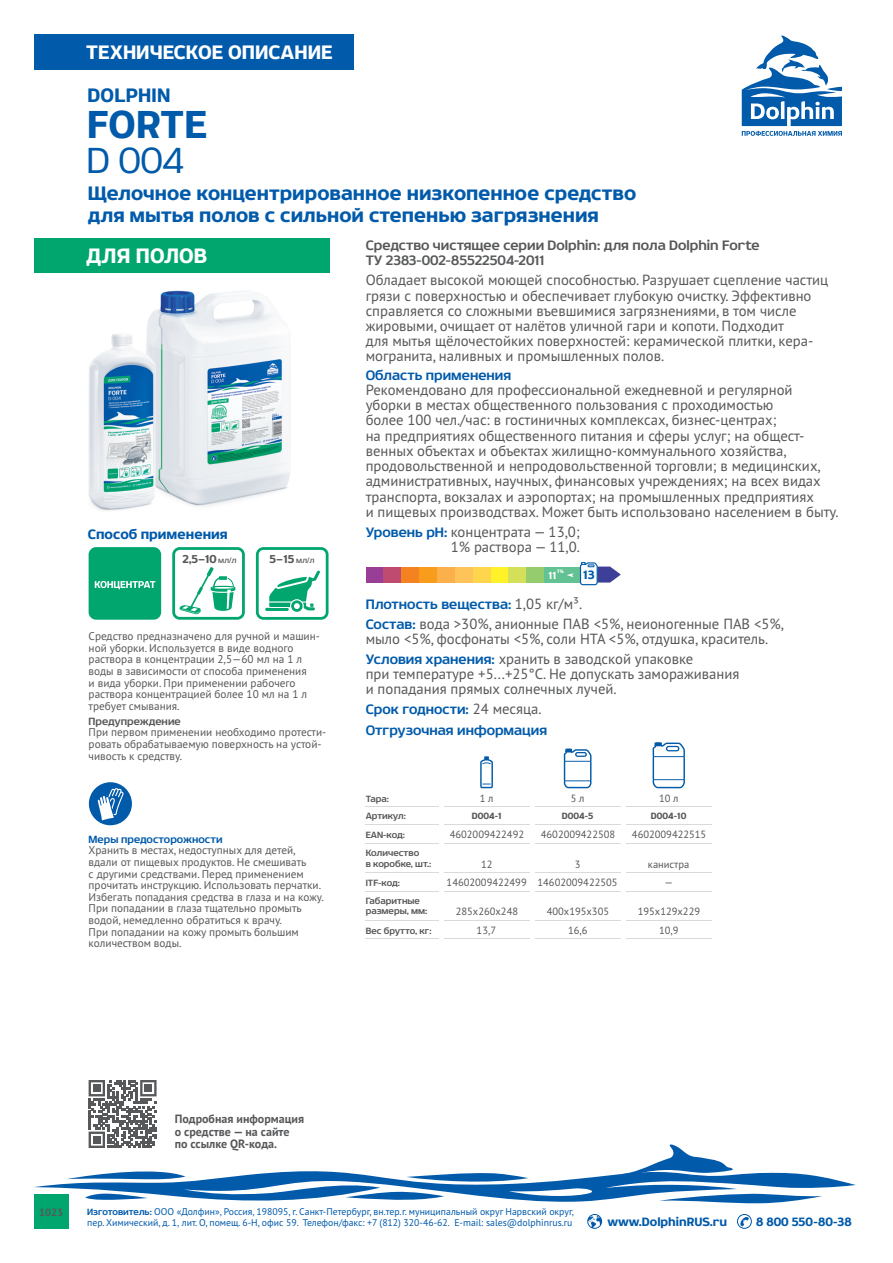
<style>
.page{position:relative;width:893px;height:1263px;background:#fff}
.page>*{position:absolute;margin:0;border:0;box-sizing:border-box;transform-origin:0 0}
.t1{font:900 42px "Sceptica";letter-spacing:.005em;color:#015aaa}
.t2{font:39px "Sceptica";color:#015aaa}
.t3{font:900 22.5px "Sceptica";letter-spacing:.01em;color:#fff}
.t4{font:900 21px/21.3px "Sceptica";color:#015aaa}
.t5{font:900 21px "Sceptica";color:#fff}
.t6{font:14.7px/15.1px "PT Sans";color:#57585a}
.t7{font:700 14.7px/21px "Sceptica";color:#015aaa}
.t8{font:700 14.7px/15.8px "Sceptica";color:#57585a}
.t9{font:900 14.7px "Sceptica";color:#015aaa}
.t10{font:900 13.05px "Sceptica";color:#015aaa}
.t11{font:900 12.3px "Sceptica";color:#57585a}
.t12{font:700 12px/12.5px "PT Sans";color:#57585a}
.t13{font:11.25px/11.7px "PT Sans";color:#57585a}
.t14{font:700 11.25px "Sceptica";color:#015aaa}
.t15{font:700 11.25px "Sceptica";color:#57585a}
.t16{font:900 11.1px "Sceptica";color:#fff}
.t17{font:10.5px "PT Sans";color:#57585a}
.t18{font:700 10.5px "PT Sans";color:#57585a}
.t19{font:9.75px/10.1px "PT Sans";color:#015aaa}
.t20{font:700 9.75px/10.4px "Sceptica";color:#57585a}
.t21{font:900 9.75px "Sceptica";color:#57585a}
.t22{font:900 5.85px "Sceptica";color:#fff}
.s1{font-weight:500;font-size:8.55px}
.s2{font-family:"Sceptica";font-weight:700;color:#015aaa}
.s3{font-family:"PT Sans";font-weight:400;color:#57585a}
.s4{font-family:"Sceptica";font-weight:700}
</style>
<div class="page">
<div style="left:34px;top:34px;width:320px;height:36px;background:#015aaa"></div>
<svg style="left:587px;top:1214px;width:15px;height:15px"></svg>
<svg style="left:737px;top:1214px;width:15px;height:15px"></svg>
<svg style="left:742px;top:35px;width:100px;height:101px"></svg>
<div style="left:34px;top:238px;width:296px;height:35px;background:#00a66e"></div>
<svg style="left:89px;top:782px;width:43px;height:43px"></svg>
<div style="left:89px;top:547px;width:72px;height:73px;background:#00a66e;border-radius:7px"></div>
<svg style="left:95px;top:581px;width:60px;height:8px"></svg>
<svg style="left:172px;top:547px;width:73px;height:73px"></svg>
<svg style="left:34px;top:1080px;width:822px;height:124px"></svg>
<div style="left:93px;top:1085px;width:7px;height:7px;background:#57585a"></div>
<div style="left:145px;top:1085px;width:7px;height:7px;background:#57585a"></div>
<div style="left:93px;top:1136px;width:7px;height:7px;background:#57585a"></div>
<svg style="left:256px;top:547px;width:73px;height:73px"></svg>
<div style="left:491px;top:567px;width:17px;height:15px;background:#fff229"></div>
<div style="left:401px;top:567px;width:18px;height:15px;background:#f58220"></div>
<div style="left:419px;top:567px;width:18px;height:15px;background:#f89c1c"></div>
<div style="left:437px;top:567px;width:18px;height:15px;background:#fbb04b"></div>
<div style="left:455px;top:567px;width:18px;height:15px;background:#fec459"></div>
<div style="left:508px;top:567px;width:18px;height:15px;background:#d4e05a"></div>
<div style="left:526px;top:567px;width:18px;height:15px;background:#94cc6e"></div>
<div style="left:544px;top:567px;width:54px;height:15px;background:#63c294"></div>
<div style="left:473px;top:567px;width:18px;height:15px;background:#fed64d"></div>
<div style="left:366px;top:567px;width:18px;height:15px;background:#983e97"></div>
<div style="left:384px;top:567px;width:17px;height:15px;background:#c04b70"></div>
<svg style="left:567px;top:573px;width:6px;height:4px"></svg>
<svg style="left:580px;top:562px;width:41px;height:23px"></svg>
<hr style="left:366px;top:806px;width:346px;height:1px;background:#d9dadc">
<hr style="left:366px;top:824px;width:346px;height:1px;background:#d9dadc">
<hr style="left:366px;top:920px;width:346px;height:1px;background:#d9dadc">
<hr style="left:366px;top:843px;width:346px;height:1px;background:#d9dadc">
<hr style="left:366px;top:872px;width:346px;height:1px;background:#d9dadc">
<hr style="left:366px;top:891px;width:346px;height:1px;background:#d9dadc">
<hr style="left:366px;top:938px;width:346px;height:1px;background:#d9dadc">
<hr style="left:530px;top:742px;width:4px;height:197px;background:#fff">
<hr style="left:439px;top:735px;width:4px;height:204px;background:#fff">
<hr style="left:621px;top:742px;width:4px;height:197px;background:#fff">
<svg style="left:564px;top:748px;width:27px;height:40px"></svg>
<svg style="left:480px;top:756px;width:13px;height:32px"></svg>
<svg style="left:653px;top:742px;width:32px;height:46px"></svg>
<img style="left:147px;top:291px;width:143px;height:215px">
<img style="left:88px;top:333px;width:68px;height:178px">
<div style="left:34px;top:1195px;width:34px;height:34px;background:#00a66e"></div>
<h3 class="t5" style="left:86px;top:44px;width:248px">ТЕХНИЧЕСКОЕ ОПИСАНИЕ</h3>
<h3 class="t4" style="left:88px;top:86px;width:84px">DOLPHIN</h3>
<h1 class="t1" style="left:87px;top:107px;width:122px">FORTE</h1>
<h2 class="t2" style="left:87px;top:144px;width:99px">D 004</h2>
<h3 class="t4" style="left:88px;top:185px;width:550px">Щелочное концентрированное низкопенное средство для мытья полов с сильной степенью загрязнения</h3>
<h3 class="t3" style="left:86px;top:246px;width:123px">ДЛЯ ПОЛОВ</h3>
<p class="t9" style="left:88px;top:528px;width:142px">Способ применения</p>
<p class="t11" style="left:182px;top:554px;width:56px">2,5—10 <span class="s1">мл/л</span></p>
<p class="t11" style="left:269px;top:554px;width:47px">5—15 <span class="s1">мл/л</span></p>
<p class="t13" style="left:89px;top:631px;width:233px">Средство предназначено для ручной и машин&shy;ной уборки. Используется в виде водного раствора в концентрации 2,5—60 мл на 1 л воды в зависимости от способа применения<br>и вида уборки. При применении рабочего раствора концентрацией более 10 мл на 1 л требует смывания.</p>
<p class="t15" style="left:89px;top:716px;width:94px">Предупреждение</p>
<p class="t13" style="left:89px;top:727px;width:239px">При первом применении необходимо протести&shy;ровать обрабатываемую поверхность на устой&shy;чивость к средству.</p>
<p class="t14" style="left:89px;top:834px;width:135px">Меры предосторожности</p>
<p class="t13" style="left:89px;top:845px;width:237px">Хранить в местах, недоступных для детей, вдали от пищевых продуктов. Не смешивать<br>с другими средствами. Перед применением прочитать инструкцию. Использовать перчатки.<br>Избегать попадания средства в глаза и на кожу.<br>При попадании в глаза тщательно промыть водой, немедленно обратиться к врачу.<br>При попадании на кожу промыть большим количеством воды.</p>
<p class="t8" style="left:366px;top:238px;width:395px">Cредство чистящее серии Dolphin: для пола Dolphin Forte<br>ТУ 2383-002-85522504-2011</p>
<p class="t6" style="left:366px;top:274px;width:464px">Обладает высокой моющей способностью. Разрушает сцепление частиц грязи с поверхностью и обеспечивает глубокую очистку. Эффективно справляется со сложными въевшимися загрязнениями, в том числе жировыми, очищает от налётов уличной гари и копоти. Подходит<br>для мытья щёлочестойких поверхностей: керамической плитки, кера&shy;могранита, наливных и промышленных полов.</p>
<p class="t7" style="left:366px;top:365px;width:147px">Область применения</p>
<p class="t6" style="left:366px;top:383px;width:474px">Рекомендовано для профессиональной ежедневной и регулярной уборки в местах общественного пользования с проходимостью<br>более 100 чел./час: в гостиничных комплексах, бизнес-центрах;<br>на предприятиях общественного питания и сферы услуг; на общест&shy;венных объектах и объектах жилищно-коммунального хозяйства, продовольственной и непродовольственной торговли; в медицинских, административных, научных, финансовых учреждениях; на всех видах транспорта, вокзалах и аэропортах; на промышленных предприятиях<br>и пищевых производствах. Может быть использовано населением в быту.</p>
<p class="t6" style="left:366px;top:525px;width:216px;text-align:right"><span class="s2">Уровень pH:</span> концентрата — 13,0;<br>1% раствора — 11,0.</p>
<p class="t22" style="left:557px;top:568px;width:8px">1%</p>
<p class="t10" style="left:583px;top:570px;width:13px">13</p>
<p class="t16" style="left:548px;top:570px;width:9px">11</p>
<p class="t7" style="left:366px;top:594px;width:218px">Плотность вещества: <span class="s3">1,05 кг/м³.</span></p>
<p class="t6" style="left:366px;top:617px;width:420px"><span class="s2">Состав:</span> вода &gt;30%, анионные ПАВ &lt;5%, неионогенные ПАВ &lt;5%, мыло &lt;5%, фосфонаты &lt;5%, соли НТА &lt;5%, отдушка, краситель.</p>
<p class="t6" style="left:366px;top:652px;width:375px"><span class="s2">Условия хранения:</span> хранить в заводской упаковке<br>при температуре +5...+25°С. Не допускать замораживания и попадания прямых солнечных лучей.</p>
<p class="t7" style="left:366px;top:700px;width:183px">Срок годности: <span class="s3">24 месяца.<br></span>Отгрузочная информация</p>
<p class="t20" style="left:366px;top:794px;width:25px">Тара:</p>
<p class="t17" style="left:659px;top:793px;width:21px">10 л</p>
<p class="t20" style="left:366px;top:812px;width:42px">Артикул:</p>
<p class="t20" style="left:366px;top:849px;width:67px">Количество<br>в коробке, шт.:</p>
<p class="t17" style="left:480px;top:793px;width:15px">1 л</p>
<p class="t17" style="left:571px;top:793px;width:15px">5 л</p>
<p class="t21" style="left:472px;top:812px;width:31px">D004-1</p>
<p class="t21" style="left:562px;top:812px;width:33px">D004-5</p>
<p class="t21" style="left:651px;top:812px;width:37px">D004-10</p>
<p class="t20" style="left:366px;top:830px;width:41px">EAN-код:</p>
<p class="t17" style="left:632px;top:830px;width:76px">4602009422515</p>
<p class="t17" style="left:450px;top:830px;width:76px">4602009422492</p>
<p class="t17" style="left:541px;top:830px;width:76px">4602009422508</p>
<p class="t17" style="left:481px;top:859px;width:13px">12</p>
<p class="t17" style="left:648px;top:859px;width:43px">канистра</p>
<p class="t17" style="left:575px;top:859px;width:7px">3</p>
<p class="t20" style="left:366px;top:878px;width:36px">ITF-код:</p>
<p class="t20" style="left:366px;top:896px;width:63px">Габаритные размеры, мм:</p>
<p class="t20" style="left:366px;top:926px;width:67px">Вес брутто, кг:</p>
<p class="t17" style="left:447px;top:878px;width:172px">14602009422499 14602009422505</p>
<p class="t17" style="left:664px;top:878px;width:10px">—</p>
<p class="t17" style="left:456px;top:907px;width:64px">285х260х248</p>
<p class="t17" style="left:547px;top:907px;width:64px">400х195х305</p>
<p class="t17" style="left:638px;top:907px;width:64px">195х129х229</p>
<p class="t17" style="left:477px;top:925px;width:21px">13,7</p>
<p class="t17" style="left:568px;top:925px;width:21px">16,6</p>
<p class="t17" style="left:659px;top:925px;width:21px">10,9</p>
<p class="t18" style="left:39px;top:1207px;width:25px">1023</p>
<p class="t12" style="left:175px;top:1114px;width:131px">Подробная информация о средстве — на сайте по ссылке QR-кода.</p>
<p class="t19" style="left:87px;top:1208px;width:488px"><span class="s4">Изготовитель:</span> ООО «Долфин», Россия, 198095, г. Санкт-Петербург, вн.тер.г. муниципальный округ Нарвский округ, пер. Химический, д. 1, лит. О, помещ. 6-Н, офис 59. Телефон/факс: +7 (812) 320-46-62. E-mail: sales@dolphinrus.ru</p>
<p class="t10" style="left:607px;top:1216px;width:121px">www.DolphinRUS.ru</p>
<p class="t10" style="left:756px;top:1216px;width:97px">8 800 550-80-38</p>
</div>
